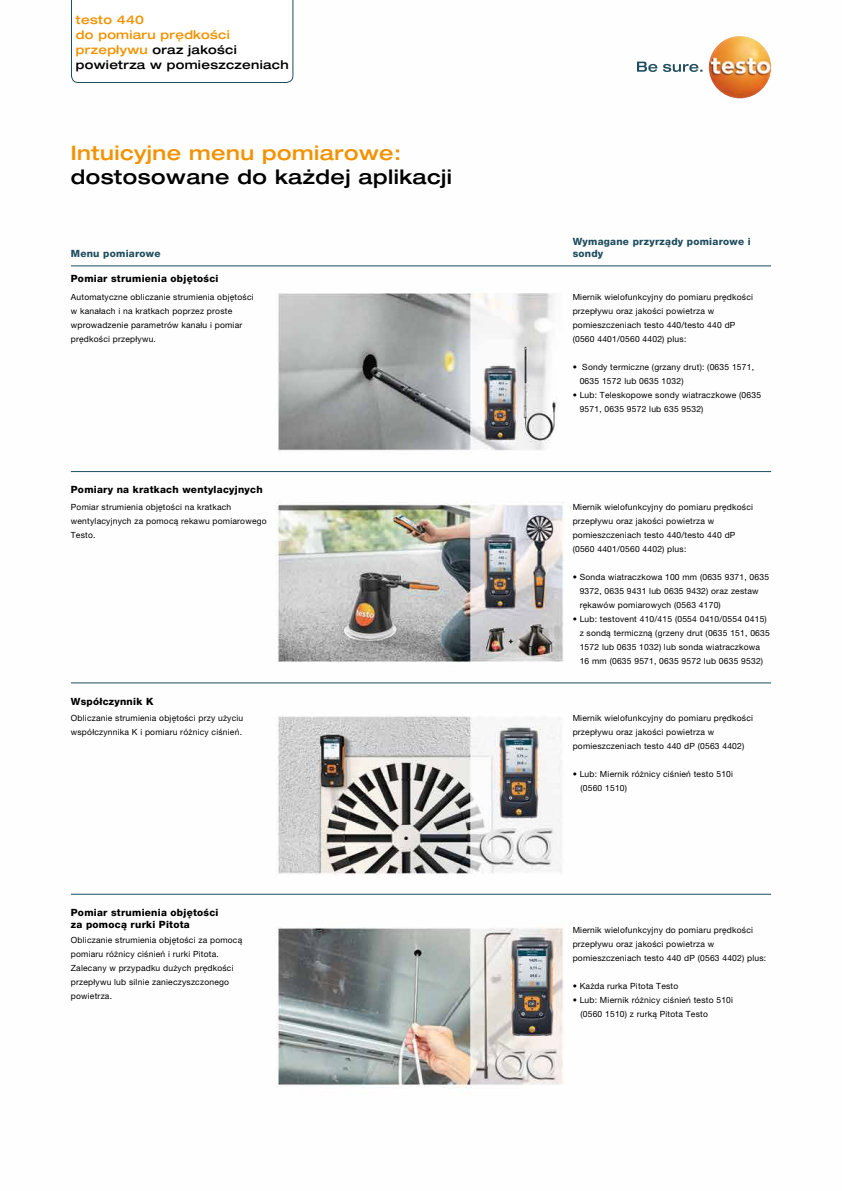
<style>
.page{position:relative;width:842px;height:1191px;background:#fff}
.page>*{position:absolute;margin:0;border:0;box-sizing:border-box;transform-origin:0 0}
.t1{font:500 expanded 20px "Helvetica Neue LTW1 G";letter-spacing:.025em;color:#000}
.t2{font:500 expanded 20px "Helvetica Neue LTW1 G";letter-spacing:.025em;color:#f39200}
.t3{font:500 expanded 12px/15px "Helvetica Neue LTW1 G";letter-spacing:.025em;color:#000}
.t4{font:800 10px/12px "Helvetica Neue LTW1 G";letter-spacing:.025em;color:#000}
.t5{font:800 10px "Helvetica Neue LTW1 G";letter-spacing:.025em;color:#1f4d5e}
.t6{font:8.5px/14px "Helvetica Neue LTW1 G";letter-spacing:.025em;color:#000}
.s1{color:#f39200}
</style>
<div class="page">
<img style="left:70px;top:0;width:702px;height:1089px">
<svg style="left:637px;top:62px;width:65px;height:10px"></svg>
<img style="left:709px;top:36px;width:62px;height:62px;border-radius:31px">
<hr style="left:71px;top:265px;width:700px;height:1px;background:#1f4d5e">
<hr style="left:71px;top:471px;width:700px;height:1px;background:#1f4d5e">
<hr style="left:71px;top:682px;width:700px;height:1px;background:#1f4d5e">
<hr style="left:71px;top:894px;width:700px;height:1px;background:#1f4d5e">
<svg style="left:71px;top:0;width:222px;height:83px"></svg>
<h2 class="t3" style="left:76px;top:12px;width:214px"><span class="s1">testo 440<br>do pomiaru prędkości przepływu</span> oraz jakości powietrza w pomieszczeniach</h2>
<h1 class="t2" style="left:71px;top:140px;width:332px">Intuicyjne menu pomiarowe:</h1>
<h1 class="t1" style="left:71px;top:164px;width:383px">dostosowane do każdej aplikacji</h1>
<p class="t5" style="left:573px;top:235px;width:180px">Wymagane przyrządy pomiarowe i</p>
<p class="t5" style="left:71px;top:247px;width:91px">Menu pomiarowe</p>
<p class="t5" style="left:573px;top:247px;width:32px">sondy</p>
<p class="t6" style="left:573px;top:290px;width:182px">Miernik wielofunkcyjny do pomiaru prędkości przepływu oraz jakości powietrza w pomieszczeniach testo 440/testo 440 dP (0560 4401/0560 4402) plus:</p>
<p class="t6" style="left:580px;top:360px;width:176px;text-indent:-7px">• Sondy termiczne (grzany drut): (0635 1571,<br>0635 1572 lub 0635 1032)</p>
<p class="t6" style="left:580px;top:388px;width:183px;text-indent:-7px">• Lub: Teleskopowe sondy wiatraczkowe (0635<br>9571, 0635 9572 lub 635 9532)</p>
<p class="t4" style="left:71px;top:272px;width:149px">Pomiar strumienia objętości</p>
<p class="t6" style="left:71px;top:290px;width:184px">Automatyczne obliczanie strumienia objętości w kanałach i na kratkach poprzez proste wprowadzenie parametrów kanału i pomiar prędkości przepływu.</p>
<p class="t4" style="left:71px;top:484px;width:193px">Pomiary na kratkach wentylacyjnych</p>
<p class="t6" style="left:71px;top:500px;width:197px">Pomiar strumienia objętości na kratkach wentylacyjnych za pomocą rekawu pomiarowego<br>Testo.</p>
<p class="t4" style="left:71px;top:695px;width:84px">Współczynnik K</p>
<p class="t6" style="left:71px;top:711px;width:174px">Obliczanie strumienia objętości przy użyciu współczynnika K i pomiaru różnicy ciśnień.</p>
<p class="t4" style="left:71px;top:906px;width:149px">Pomiar strumienia objętości za pomocą rurki Pitota</p>
<p class="t6" style="left:71px;top:933px;width:173px">Obliczanie strumienia objętości za pomocą pomiaru różnicy ciśnień i rurki Pitota.<br>Zalecany w przypadku dużych prędkości przepływu lub silnie zanieczyszczonego powietrza.</p>
<p class="t6" style="left:573px;top:500px;width:182px">Miernik wielofunkcyjny do pomiaru prędkości przepływu oraz jakości powietrza w pomieszczeniach testo 440/testo 440 dP (0560 4401/0560 4402) plus:</p>
<p class="t6" style="left:580px;top:570px;width:191px;text-indent:-7px">• Sonda wiatraczkowa 100 mm (0635 9371, 0635<br>9372, 0635 9431 lub 0635 9432) oraz zestaw rękawów pomiarowych (0563 4170)</p>
<p class="t6" style="left:580px;top:612px;width:192px;text-indent:-7px">• Lub: testovent 410/415 (0554 0410/0554 0415) z sondą termiczną (grzeny drut (0635 151, 0635<br>1572 lub 0635 1032) lub sonda wiatraczkowa 16 mm (0635 9571, 0635 9572 lub 0635 9532)</p>
<p class="t6" style="left:573px;top:711px;width:182px">Miernik wielofunkcyjny do pomiaru prędkości przepływu oraz jakości powietrza w pomieszczeniach testo 440 dP (0563 4402)</p>
<p class="t6" style="left:580px;top:767px;width:154px;text-indent:-8px">• Lub: Miernik różnicy ciśnień testo 510i (0560 1510)</p>
<p class="t6" style="left:573px;top:922px;width:195px">Miernik wielofunkcyjny do pomiaru prędkości przepływu oraz jakości powietrza w pomieszczeniach testo 440 dP (0563 4402) plus:</p>
<p class="t6" style="left:573px;top:978px;width:107px">• Każda rurka Pitota Testo</p>
<p class="t6" style="left:580px;top:992px;width:154px;text-indent:-8px">• Lub: Miernik różnicy ciśnień testo 510i (0560 1510) z rurką Pitota Testo</p>
</div>
